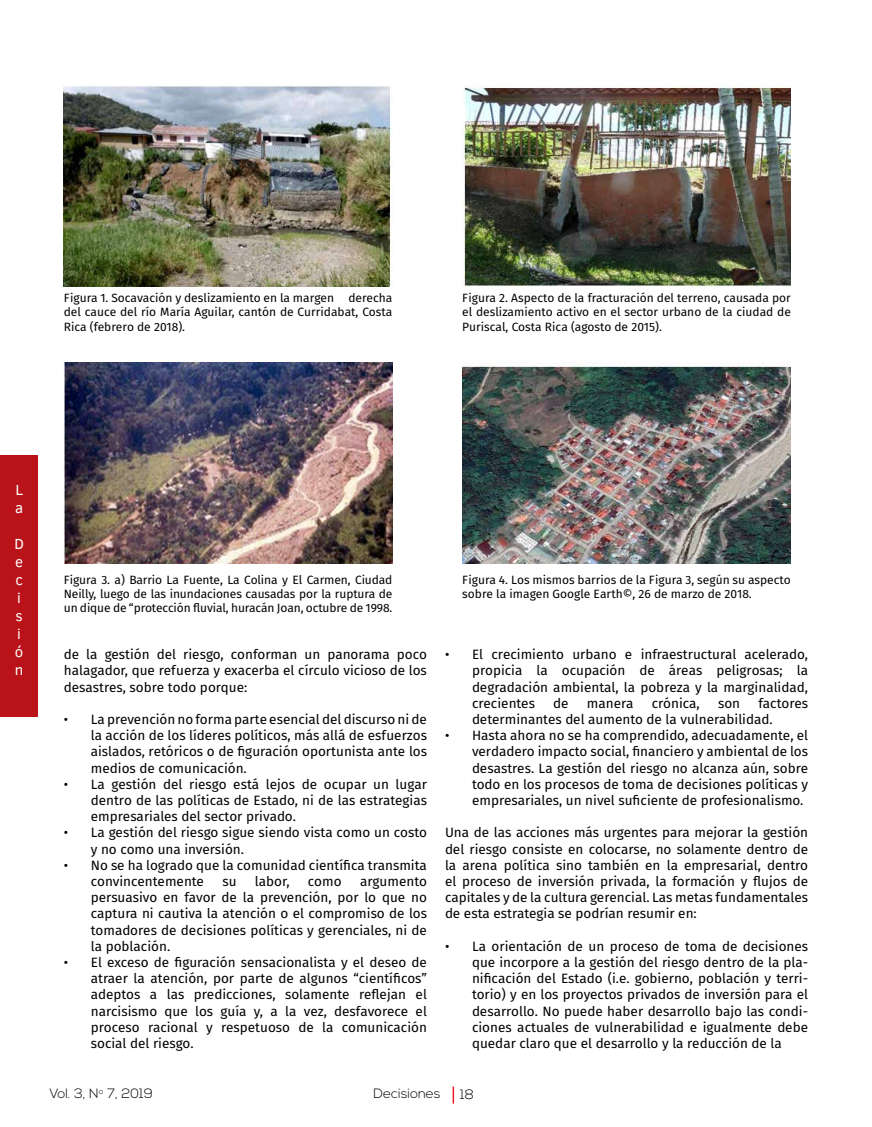
<style>
.page{position:relative;width:872px;height:1127px;background:#fff}
.page>*{position:absolute;margin:0;border:0;box-sizing:border-box;transform-origin:0 0}
.t1{font:15px/18px "Clear Sans";color:#fff}
.t2{font:13.5px/16.2px "Fira Sans";color:#000;text-align:justify}
.t3{font:300 13.5px "Nexa";color:#000}
.t4{font:12px/14.4px "Fira Sans";color:#000;text-align:justify}
</style>
<div class="page">
<div style="left:0;top:455px;width:38px;height:261px;background:#b91319"></div>
<svg style="left:452px;top:1086px;width:2px;height:17px"></svg>
<img style="left:64px;top:85px;width:328px;height:201px">
<img style="left:64px;top:362px;width:328px;height:201px">
<img style="left:462px;top:85px;width:329px;height:201px">
<img style="left:462px;top:362px;width:329px;height:201px">
<p class="t4" style="left:64px;top:291px;width:330px">Figura 1. Socavación y deslizamiento en la margen derecha del cauce del río María Aguilar, cantón de Curridabat, Costa Rica (febrero de 2018).</p>
<p class="t4" style="left:462px;top:291px;width:330px">Figura 2. Aspecto de la fracturación del terreno, causada por el deslizamiento activo en el sector urbano de la ciudad de Puriscal, Costa Rica (agosto de 2015).</p>
<p class="t1" style="left:15px;top:480px;width:10px">L a</p>
<p class="t1" style="left:14px;top:534px;width:11px">D e c i s i ó n</p>
<p class="t4" style="left:64px;top:573px;width:330px">Figura 3. a) Barrio La Fuente, La Colina y El Carmen, Ciudad Neilly, luego de las inundaciones causadas por la ruptura de un dique de “protección fluvial, huracán Joan, octubre de 1998.</p>
<p class="t2" style="left:64px;top:647px;width:365px">de la gestión del riesgo, conforman un panorama poco halagador, que refuerza y exacerba el círculo vicioso de los desastres, sobre todo porque:</p>
<p class="t2" style="left:91px;top:712px;width:338px;text-indent:-27px">• La prevención no forma parte esencial del discurso ni de la acción de los líderes políticos, más allá de esfuerzos aislados, retóricos o de figuración oportunista ante los medios de comunicación.</p>
<p class="t2" style="left:91px;top:777px;width:338px;text-indent:-27px">• La gestión del riesgo está lejos de ocupar un lugar dentro de las políticas de Estado, ni de las estrategias empresariales del sector privado.</p>
<p class="t2" style="left:91px;top:825px;width:338px;text-indent:-27px">• La gestión del riesgo sigue siendo vista como un costo y no como una inversión.</p>
<p class="t2" style="left:91px;top:858px;width:338px;text-indent:-27px">• No se ha logrado que la comunidad científica transmita convincentemente</p>
<p class="t2" style="left:222px;top:874px;width:16px">su</p>
<p class="t2" style="left:255px;top:874px;width:36px">labor,</p>
<p class="t2" style="left:308px;top:874px;width:35px">como</p>
<p class="t2" style="left:91px;top:874px;width:338px;text-indent:269px">argumento persuasivo en favor de la prevención, por lo que no captura ni cautiva la atención o el compromiso de los tomadores de decisiones políticas y gerenciales, ni de la población.</p>
<p class="t2" style="left:91px;top:955px;width:338px;text-indent:-27px">• El exceso de figuración sensacionalista y el deseo de atraer la atención, por parte de algunos “científicos” adeptos a las predicciones, solamente reflejan el narcisismo que los guía y, a la vez, desfavorece el proceso racional y respetuoso de la comunicación social del riesgo.</p>
<p class="t4" style="left:462px;top:573px;width:330px">Figura 4. Los mismos barrios de la Figura 3, según su aspecto sobre la imagen Google Earth©, 26 de marzo de 2018.</p>
<p class="t2" style="left:472px;top:647px;width:338px;text-indent:-27px">• El crecimiento urbano e infraestructural acelerado, propicia la ocupación de áreas peligrosas; la degradación ambiental, la pobreza y la marginalidad, crecientes</p>
<p class="t2" style="left:553px;top:696px;width:17px">de</p>
<p class="t2" style="left:587px;top:696px;width:48px">manera</p>
<p class="t2" style="left:651px;top:696px;width:50px">crónica,</p>
<p class="t2" style="left:718px;top:696px;width:24px">son</p>
<p class="t2" style="left:472px;top:696px;width:338px;text-indent:286px">factores determinantes del aumento de la vulnerabilidad.</p>
<p class="t2" style="left:472px;top:728px;width:338px;text-indent:-27px">• Hasta ahora no se ha comprendido, adecuadamente, el verdadero impacto social, financiero y ambiental de los desastres. La gestión del riesgo no alcanza aún, sobre todo en los procesos de toma de decisiones políticas y empresariales, un nivel suficiente de profesionalismo.</p>
<p class="t2" style="left:445px;top:825px;width:365px">Una de las acciones más urgentes para mejorar la gestión del riesgo consiste en colocarse, no solamente dentro de la arena política sino también en la empresarial, dentro el proceso de inversión privada, la formación y flujos de capitales y de la cultura gerencial. Las metas fundamentales de esta estrategia se podrían resumir en:</p>
<p class="t2" style="left:472px;top:939px;width:338px;text-indent:-27px">• La orientación de un proceso de toma de decisiones que incorpore a la gestión del riesgo dentro de la pla&shy;nificación del Estado (i.e. gobierno, población y terri&shy;torio) y en los proyectos privados de inversión para el desarrollo. No puede haber desarrollo bajo las condi&shy;ciones actuales de vulnerabilidad e igualmente debe quedar claro que el desarrollo y la reducción de la</p>
<p class="t3" style="left:50px;top:1086px;width:105px">Vol. 3, N<sup>o</sup> 7, 2019</p>
<p class="t3" style="left:373px;top:1086px;width:69px">Decisiones</p>
<p class="t3" style="left:460px;top:1086px;width:15px">18</p>
</div>
